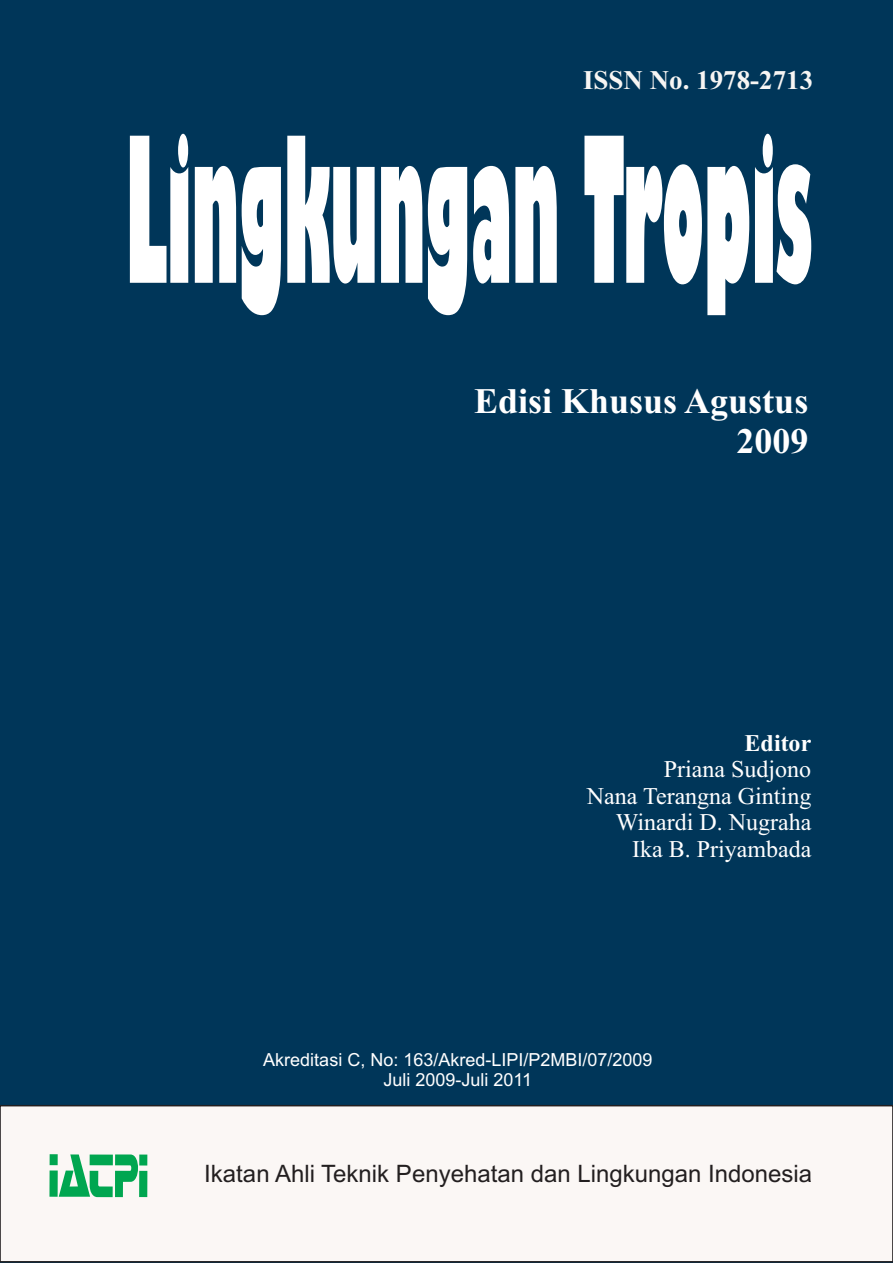
<style>
.page{position:relative;width:893px;height:1263px;background:#003659}
.page>*{position:absolute;margin:0;border:0;box-sizing:border-box;transform-origin:0 0}
.t1{font:800 condensed 197.4px "Gill Sans";color:#fff;scale:.44 1}
.t2{font:700 36px/39.9px "Times New Roman";color:#fff;text-align:right}
.t3{font:700 27px "Times New Roman";color:#f7f5f3}
.t4{font:24px/26.5px "Times New Roman";color:#fff;text-align:right}
.t5{font:24px "Arial";color:#231f20}
.t6{font:700 24px "Times New Roman";color:#fff}
.t7{font:18px/20.1px "Arial";color:#fff;text-align:center}
</style>
<div class="page">
<div style="left:0;top:1105px;width:893px;height:158px;background:#fbf7f5"></div>
<div style="left:50px;top:1154px;width:8px;height:11px;background:#00a650"></div>
<div style="left:49px;top:1170px;width:9px;height:27px;background:#00a650"></div>
<svg style="left:59px;top:1154px;width:82px;height:43px;background:#6ec998"></svg>
<div style="left:139px;top:1154px;width:8px;height:11px;background:#00a650"></div>
<div style="left:139px;top:1171px;width:8px;height:26px;background:#00a650"></div>
<p class="t3" style="left:583px;top:70px;width:232px">ISSN No. 1978-2713</p>
<h1 class="t1" style="left:126px;top:134px;width:1563px">Lingkungan Tropis</h1>
<h2 class="t2" style="left:474px;top:385px;width:336px">Edisi Khusus Agustus<br>2009</h2>
<p class="t6" style="left:745px;top:734px;width:68px">Editor</p>
<p class="t4" style="left:587px;top:758px;width:226px">Priana Sudjono<br>Nana Terangna Ginting<br>Winardi D. Nugraha<br>Ika B. Priyambada</p>
<p class="t7" style="left:263px;top:1051px;width:391px">Akreditasi C, No: 163/Akred-LIPI/P2MBI/07/2009<br>Juli 2009-Juli 2011</p>
<p class="t5" style="left:204px;top:1164px;width:609px">Ikatan Ahli Teknik Penyehatan dan Lingkungan Indonesia</p>
</div>
